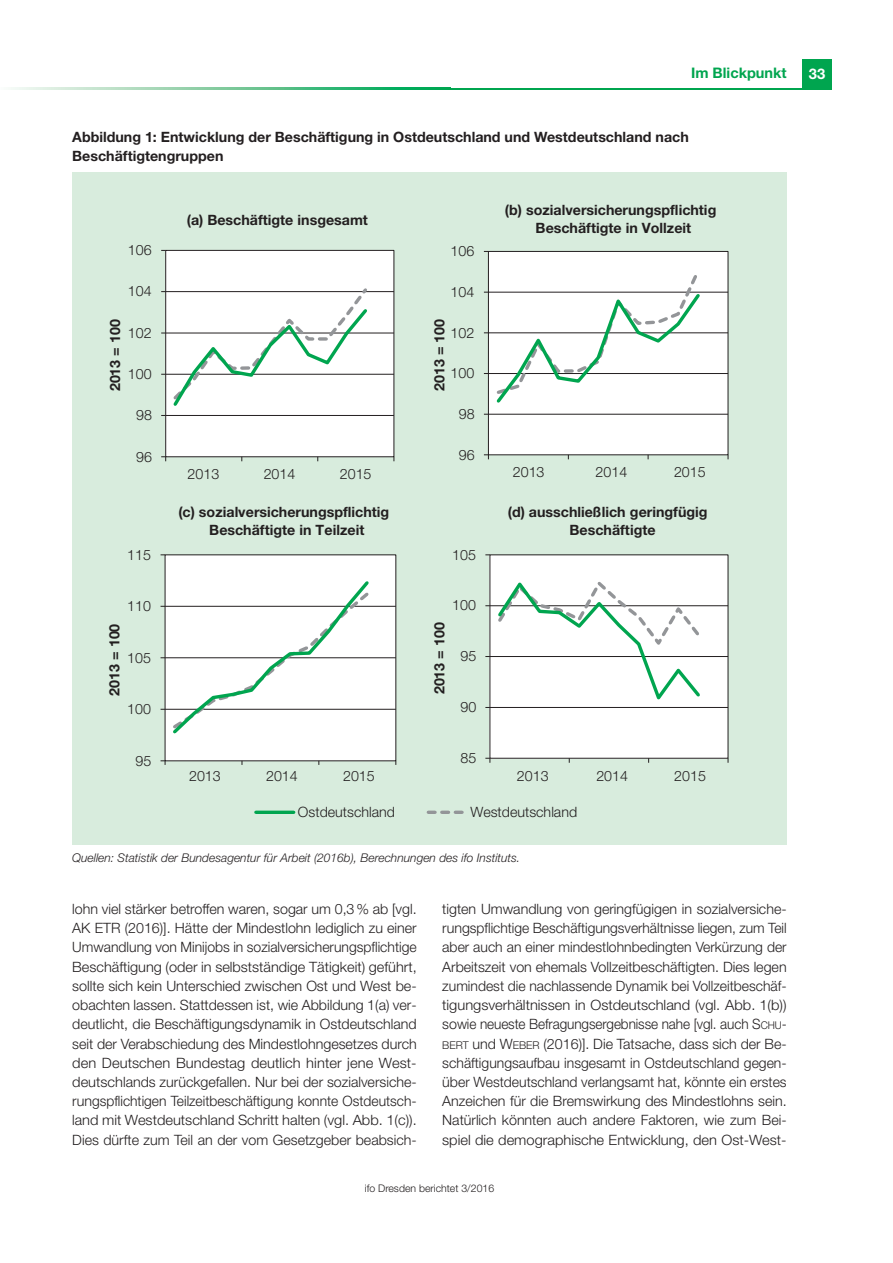
<style>
.page{position:relative;width:893px;height:1263px;background:#fff}
.page>*{position:absolute;margin:0;border:0;box-sizing:border-box;transform-origin:0 0}
.t1{font:700 14.7px "Helvetica Neue";color:#fff}
.t2{font:700 14.55px "Helvetica Neue";color:#00a54f}
.t3{font:300 14.25px/19.2px "Helvetica Neue";color:#231f20;text-align:justify}
.t4{font:700 14.25px/17.2px "Helvetica Neue";color:#231f20}
.t5{font:italic 300 12px "Helvetica Neue";color:#231f20}
.t6{font:300 10.5px "Helvetica Neue";color:#231f20}
.s1{font-size:10.65px}
</style>
<div class="page">
<div style="left:802px;top:60px;width:30px;height:29px;background:#00a54f"></div>
<hr style="left:448px;top:88px;width:384px;height:1px;background:#00a54f">
<svg style="left:11px;top:88px;width:437px;height:1px"></svg>
<div style="left:72px;top:172px;width:715px;height:672px;background:#d8ecdd"></div>
<div style="left:165px;top:555px;width:231px;height:206px;background:#fff"></div>
<div style="left:490px;top:555px;width:238px;height:203px;background:#fff"></div>
<div style="left:490px;top:554px;width:238px;height:205px;border:1px solid #231f20"></div>
<div style="left:488px;top:251px;width:240px;height:204px;background:#fff"></div>
<div style="left:488px;top:251px;width:240px;height:204px;border:1px solid #231f20"></div>
<div style="left:166px;top:250px;width:228px;height:207px;background:#fff"></div>
<div style="left:165px;top:250px;width:229px;height:207px;border:1px solid #231f20"></div>
<hr style="left:166px;top:415px;width:228px;height:1px;background:#231f20">
<hr style="left:166px;top:374px;width:228px;height:1px;background:#231f20">
<hr style="left:166px;top:333px;width:228px;height:1px;background:#231f20">
<hr style="left:166px;top:291px;width:228px;height:1px;background:#231f20">
<svg style="left:161px;top:456px;width:5px;height:5px"></svg>
<svg style="left:161px;top:285px;width:209px;height:124px"></svg>
<hr style="left:165px;top:709px;width:231px;height:1px;background:#231f20">
<hr style="left:165px;top:657px;width:231px;height:1px;background:#231f20">
<hr style="left:165px;top:606px;width:231px;height:1px;background:#231f20">
<svg style="left:161px;top:760px;width:5px;height:5px"></svg>
<svg style="left:161px;top:578px;width:211px;height:158px"></svg>
<hr style="left:488px;top:414px;width:240px;height:1px;background:#231f20">
<hr style="left:488px;top:373px;width:240px;height:1px;background:#231f20">
<hr style="left:488px;top:332px;width:240px;height:1px;background:#231f20">
<hr style="left:488px;top:292px;width:240px;height:1px;background:#231f20">
<svg style="left:484px;top:454px;width:5px;height:5px"></svg>
<svg style="left:494px;top:275px;width:209px;height:128px"></svg>
<hr style="left:490px;top:707px;width:238px;height:1px;background:#231f20">
<hr style="left:490px;top:656px;width:238px;height:1px;background:#231f20">
<hr style="left:490px;top:605px;width:238px;height:1px;background:#231f20">
<svg style="left:485px;top:758px;width:6px;height:5px"></svg>
<svg style="left:485px;top:578px;width:218px;height:130px"></svg>
<hr style="left:256px;top:811px;width:38px;height:3px;background:#00a54f">
<svg style="left:428px;top:811px;width:36px;height:3px"></svg>
<p class="t2" style="left:691px;top:68px;width:97px">Im Blickpunkt</p>
<p class="t4" style="left:72px;top:129px;width:618px;line-height:18.8px">Abbildung 1: Entwicklung der Beschäftigung in Ostdeutschland und Westdeutschland nach<br>Beschäftigtengruppen</p>
<p class="t3" style="left:128px;top:242px;width:25px">106</p>
<p class="t3" style="left:128px;top:283px;width:25px">104</p>
<p class="t4" style="left:108px;top:391px;width:73px;rotate:-90deg">2013 = 100</p>
<p class="t3" style="left:128px;top:324px;width:25px">102</p>
<p class="t3" style="left:128px;top:366px;width:25px">100</p>
<p class="t3" style="left:136px;top:407px;width:17px">98</p>
<p class="t3" style="left:136px;top:448px;width:17px">96</p>
<p class="t3" style="left:127px;top:546px;width:25px">115</p>
<p class="t4" style="left:107px;top:696px;width:73px;rotate:-90deg">2013 = 100</p>
<p class="t3" style="left:127px;top:598px;width:25px">110</p>
<p class="t3" style="left:127px;top:649px;width:25px">105</p>
<p class="t3" style="left:127px;top:701px;width:25px">100</p>
<p class="t3" style="left:135px;top:752px;width:17px">95</p>
<p class="t4" style="left:187px;top:212px;width:183px">(a) Beschäftigte insgesamt</p>
<p class="t4" style="left:505px;top:203px;width:213px;text-align:center">(b) sozialversicherungspflichtig<br>Beschäftigte in Vollzeit</p>
<p class="t3" style="left:451px;top:243px;width:25px">106</p>
<p class="t3" style="left:451px;top:283px;width:25px">104</p>
<p class="t4" style="left:432px;top:391px;width:73px;rotate:-90deg">2013 = 100</p>
<p class="t3" style="left:451px;top:324px;width:25px">102</p>
<p class="t3" style="left:451px;top:365px;width:25px">100</p>
<p class="t3" style="left:459px;top:405px;width:17px">98</p>
<p class="t3" style="left:459px;top:446px;width:17px">96</p>
<p class="t3" style="left:188px;top:466px;width:33px">2013</p>
<p class="t3" style="left:264px;top:466px;width:33px">2014</p>
<p class="t3" style="left:340px;top:466px;width:33px">2015</p>
<p class="t3" style="left:513px;top:464px;width:33px">2013</p>
<p class="t3" style="left:596px;top:464px;width:33px">2014</p>
<p class="t3" style="left:674px;top:464px;width:33px">2015</p>
<p class="t4" style="left:178px;top:505px;width:212px;text-align:center">(c) sozialversicherungspflichtig<br>Beschäftigte in Teilzeit</p>
<p class="t4" style="left:569px;top:505px;width:140px;text-indent:-62px">(d) ausschließlich geringfügig<br>Beschäftigte</p>
<p class="t3" style="left:452px;top:546px;width:25px">105</p>
<p class="t3" style="left:452px;top:597px;width:25px">100</p>
<p class="t4" style="left:432px;top:694px;width:73px;rotate:-90deg">2013 = 100</p>
<p class="t3" style="left:460px;top:648px;width:17px">95</p>
<p class="t3" style="left:460px;top:699px;width:17px">90</p>
<p class="t3" style="left:460px;top:750px;width:17px">85</p>
<p class="t3" style="left:189px;top:768px;width:33px">2013</p>
<p class="t3" style="left:266px;top:768px;width:33px">2014</p>
<p class="t3" style="left:343px;top:768px;width:33px">2015</p>
<p class="t3" style="left:517px;top:767px;width:33px">2013</p>
<p class="t3" style="left:596px;top:767px;width:33px">2014</p>
<p class="t3" style="left:674px;top:767px;width:33px">2015</p>
<p class="t3" style="left:298px;top:804px;width:99px">Ostdeutschland</p>
<p class="t3" style="left:470px;top:804px;width:108px">Westdeutschland</p>
<p class="t5" style="left:72px;top:853px;width:449px">Quellen: Statistik der Bundesagentur für Arbeit (2016b), Berechnungen des ifo Instituts.</p>
<p class="t3" style="left:72px;top:901px;width:346px">lohn viel stärker betroffen waren, sogar um 0,3% ab [vgl.<br>AK ETR (2016)]. Hätte der Mindestlohn lediglich zu einer Umwandlung von Minijobs in sozialversicherungspflichtige Beschäftigung (oder in selbstständige Tätigkeit) geführt, sollte sich kein Unterschied zwischen Ost und West be&shy;obachten lassen. Stattdessen ist, wie Abbildung 1(a) ver&shy;deutlicht, die Beschäftigungsdynamik in Ostdeutschland seit der Verabschiedung des Mindestlohngesetzes durch den Deutschen Bundestag deutlich hinter jene West&shy;deutschlands zurückgefallen. Nur bei der sozialversiche&shy;rungspflichtigen Teilzeitbeschäftigung konnte Ostdeutsch&shy;land mit Westdeutschland Schritt halten (vgl. Abb. 1(c)).<br>Dies dürfte zum Teil an der vom Gesetzgeber beabsich-</p>
<p class="t3" style="left:442px;top:901px;width:346px">tigten Umwandlung von geringfügigen in sozialversiche&shy;rungspflichtige Beschäftigungsverhältnisse liegen, zum Teil aber auch an einer mindestlohnbedingten Verkürzung der Arbeitszeit von ehemals Vollzeitbeschäftigten. Dies legen zumindest die nachlassende Dynamik bei Vollzeitbeschäf&shy;tigungsverhältnissen in Ostdeutschland (vgl. Abb. 1(b)) sowie neueste Befragungsergebnisse nahe [vgl. auch S<span class="s1">CHU</span>-<span class="s1">BERT</span> und W<span class="s1">EBER</span> (2016)]. Die Tatsache, dass sich der Be&shy;schäftigungsaufbau insgesamt in Ostdeutschland gegen&shy;über Westdeutschland verlangsamt hat, könnte ein erstes Anzeichen für die Bremswirkung des Mindestlohns sein.<br>Natürlich könnten auch andere Faktoren, wie zum Bei&shy;spiel die demographische Entwicklung, den Ost-West-</p>
<p class="t6" style="left:365px;top:1185px;width:131px">ifo Dresden berichtet 3/2016</p>
<p class="t1" style="left:809px;top:68px;width:18px">33</p>
</div>
